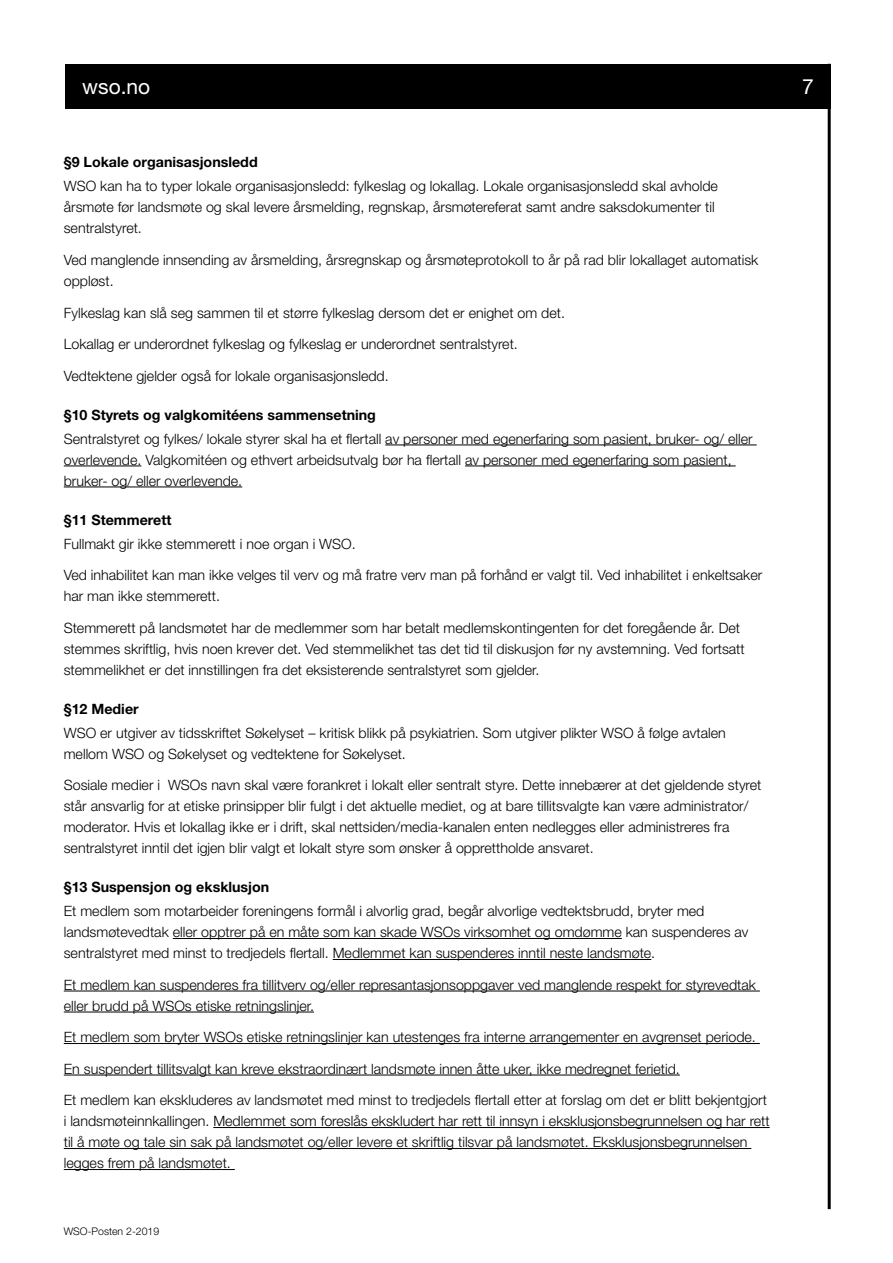
<style>
.page{position:relative;width:893px;height:1263px;background:#fff}
.page>*{position:absolute;margin:0;border:0;box-sizing:border-box;transform-origin:0 0}
.t1{font:21px "Helvetica Neue LT";color:#fff}
.t2{font:300 14.25px/21px "Helvetica Neue LT";color:#000}
.t3{font:700 14.25px "Helvetica Neue LT";color:#000}
.t4{font:300 10.5px "Helvetica Neue LT";color:#000}
</style>
<div class="page">
<hr style="left:828px;top:64px;width:3px;height:1145px;background:#000">
<div style="left:65px;top:64px;width:766px;height:44px;background:#000"></div>
<hr style="left:385px;top:445px;width:372px;height:1px;background:#000">
<hr style="left:64px;top:466px;width:77px;height:1px;background:#000">
<hr style="left:465px;top:466px;width:271px;height:1px;background:#000">
<hr style="left:64px;top:487px;width:178px;height:1px;background:#000">
<hr style="left:173px;top:938px;width:449px;height:1px;background:#000">
<hr style="left:333px;top:959px;width:318px;height:1px;background:#000">
<hr style="left:64px;top:991px;width:696px;height:1px;background:#000">
<hr style="left:64px;top:1012px;width:250px;height:1px;background:#000">
<hr style="left:64px;top:1043px;width:696px;height:1px;background:#000">
<hr style="left:64px;top:1075px;width:616px;height:1px;background:#000">
<hr style="left:213px;top:1127px;width:557px;height:1px;background:#000">
<hr style="left:64px;top:1148px;width:687px;height:1px;background:#000">
<hr style="left:64px;top:1169px;width:171px;height:1px;background:#000">
<h1 class="t1" style="left:82px;top:74px;width:70px">wso.no</h1>
<h1 class="t1" style="left:802px;top:74px;width:13px">7</h1>
<p class="t3" style="left:64px;top:154px;width:195px">§9 Lokale organisasjonsledd</p>
<p class="t2" style="left:64px;top:176px;width:656px">WSO kan ha to typer lokale organisasjonsledd: fylkeslag og lokallag. Lokale organisasjonsledd skal avholde årsmøte før landsmøte og skal levere årsmelding, regnskap, årsmøtereferat samt andre saksdokumenter til sentralstyret.</p>
<p class="t2" style="left:64px;top:249px;width:696px">Ved manglende innsending av årsmelding, årsregnskap og årsmøteprotokoll to år på rad blir lokallaget automatisk oppløst.</p>
<p class="t2" style="left:64px;top:302px;width:503px">Fylkeslag kan slå seg sammen til et større fylkeslag dersom det er enighet om det.</p>
<p class="t2" style="left:64px;top:333px;width:456px">Lokallag er underordnet fylkeslag og fylkeslag er underordnet sentralstyret.</p>
<p class="t2" style="left:64px;top:365px;width:326px">Vedtektene gjelder også for lokale organisasjonsledd.</p>
<p class="t3" style="left:64px;top:406px;width:314px">§10 Styrets og valgkomitéens sammensetning</p>
<p class="t2" style="left:64px;top:428px;width:690px">Sentralstyret og fylkes/ lokale styrer skal ha et flertall av personer med egenerfaring som pasient, bruker- og/ eller overlevende. Valgkomitéen og ethvert arbeidsutvalg bør ha flertall av personer med egenerfaring som pasient, bruker- og/ eller overlevende.</p>
<p class="t3" style="left:64px;top:511px;width:109px">§11 Stemmerett</p>
<p class="t2" style="left:64px;top:533px;width:293px">Fullmakt gir ikke stemmerett i noe organ i WSO.</p>
<p class="t2" style="left:64px;top:564px;width:700px">Ved inhabilitet kan man ikke velges til verv og må fratre verv man på forhånd er valgt til. Ved inhabilitet i enkeltsaker har man ikke stemmerett.</p>
<p class="t2" style="left:64px;top:617px;width:682px">Stemmerett på landsmøtet har de medlemmer som har betalt medlemskontingenten for det foregående år. Det stemmes skriftlig, hvis noen krever det. Ved stemmelikhet tas det tid til diskusjon før ny avstemning. Ved fortsatt stemmelikhet er det innstillingen fra det eksisterende sentralstyret som gjelder.</p>
<p class="t3" style="left:64px;top:700px;width:76px">§12 Medier</p>
<p class="t2" style="left:64px;top:722px;width:663px">WSO er utgiver av tidsskriftet Søkelyset – kritisk blikk på psykiatrien. Som utgiver plikter WSO å følge avtalen mellom WSO og Søkelyset og vedtektene for Søkelyset.</p>
<p class="t2" style="left:64px;top:774px;width:699px">Sosiale medier i WSOs navn skal være forankret i lokalt eller sentralt styre. Dette innebærer at det gjeldende styret står ansvarlig for at etiske prinsipper blir fulgt i det aktuelle mediet, og at bare tillitsvalgte kan være administrator/ moderator. Hvis et lokallag ikke er i drift, skal nettsiden/media-kanalen enten nedlegges eller administreres fra sentralstyret inntil det igjen blir valgt et lokalt styre som ønsker å opprettholde ansvaret.</p>
<p class="t3" style="left:64px;top:878px;width:207px">§13 Suspensjon og eksklusjon</p>
<p class="t2" style="left:64px;top:900px;width:686px">Et medlem som motarbeider foreningens formål i alvorlig grad, begår alvorlige vedtektsbrudd, bryter med landsmøtevedtak eller opptrer på en måte som kan skade WSOs virksomhet og omdømme kan suspenderes av sentralstyret med minst to tredjedels flertall. Medlemmet kan suspenderes inntil neste landsmøte.</p>
<p class="t2" style="left:64px;top:974px;width:694px">Et medlem kan suspenderes fra tillitverv og/eller represantasjonsoppgaver ved manglende respekt for styrevedtak eller brudd på WSOs etiske retningslinjer.</p>
<p class="t2" style="left:64px;top:1026px;width:694px">Et medlem som bryter WSOs etiske retningslinjer kan utestenges fra interne arrangementer en avgrenset periode.</p>
<p class="t2" style="left:64px;top:1058px;width:618px">En suspendert tillitsvalgt kan kreve ekstraordinært landsmøte innen åtte uker, ikke medregnet ferietid.</p>
<p class="t2" style="left:64px;top:1089px;width:707px">Et medlem kan ekskluderes av landsmøtet med minst to tredjedels flertall etter at forslag om det er blitt bekjentgjort i landsmøteinnkallingen. Medlemmet som foreslås ekskludert har rett til innsyn i eksklusjonsbegrunnelsen og har rett til å møte og tale sin sak på landsmøtet og/eller levere et skriftlig tilsvar på landsmøtet. Eksklusjonsbegrunnelsen legges frem på landsmøtet.</p>
<p class="t4" style="left:64px;top:1225px;width:97px">WSO-Posten 2-2019</p>
</div>
